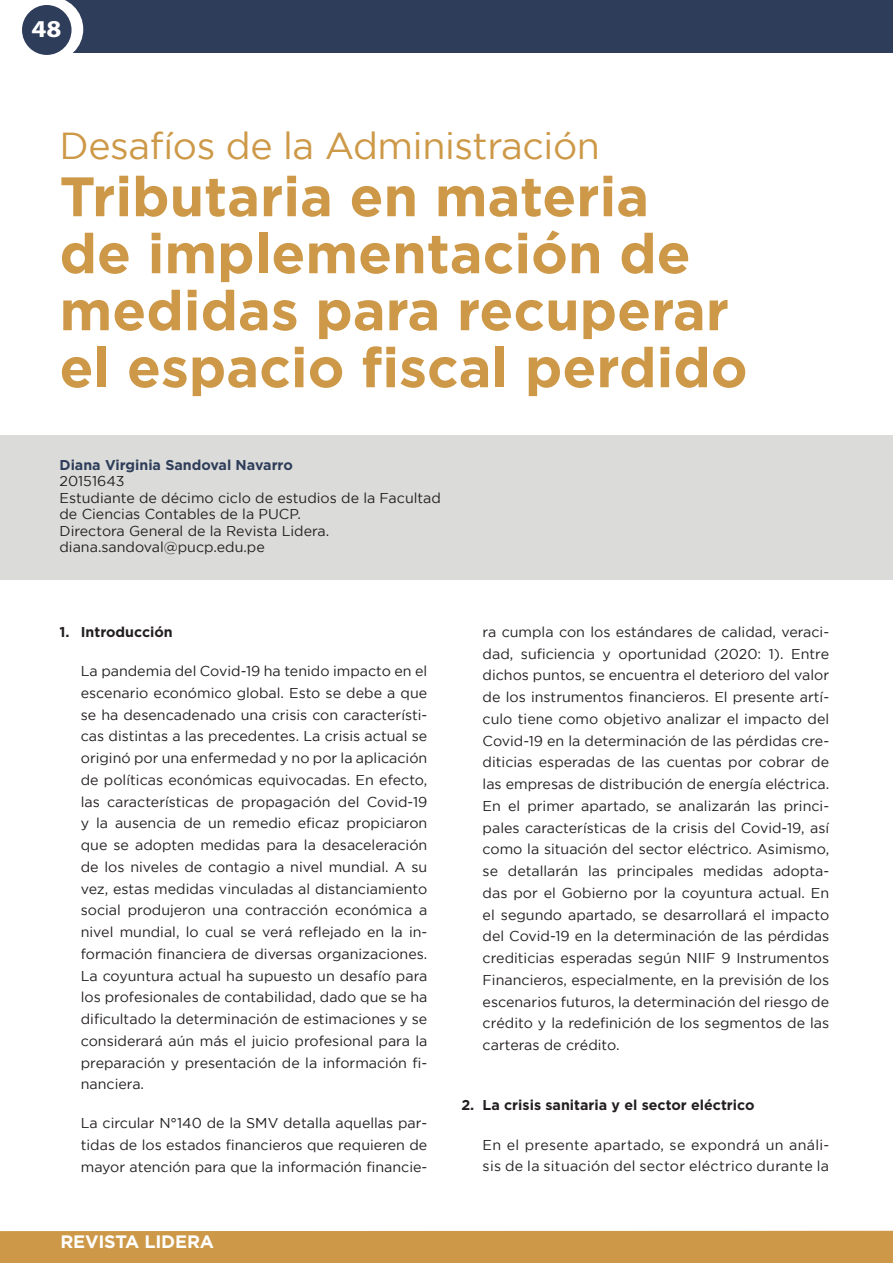
<style>
.page{position:relative;width:893px;height:1263px;background:#fff}
.page>*{position:absolute;margin:0;border:0;box-sizing:border-box;transform-origin:0 0}
.t1{font:700 55.5px/57px "Gotham";color:#cd9948}
.t2{font:37.5px "Gotham";letter-spacing:-.01em;color:#cd9948}
.t3{font:700 24.3px "Myriad Pro";color:#fff;scale:1.11 1}
.t4{font:700 18px "Gotham";letter-spacing:-.01em;color:#fff}
.t5{font:14.25px/21.8px "Gotham";color:#231f20;text-align:justify}
.t6{font:14.25px/21.8px "Gotham";letter-spacing:.02em;color:#231f20}
.t7{font:700 14.25px "Gotham";color:#231f20}
.t8{font:700 14.25px "Gotham";color:#2e3d59}
</style>
<div class="page">
<div style="left:0;top:1230px;width:893px;height:33px;background:#cd9948"></div>
<div style="left:0;top:0;width:893px;height:53px;background:#2e3d59"></div>
<svg style="left:0;top:0;width:83px;height:55px;background:#eceef0"></svg>
<div style="left:22px;top:5px;width:50px;height:50px;background:#2e3d59;border-radius:50%"></div>
<div style="left:0;top:435px;width:893px;height:145px;background:#dbdcda"></div>
<h3 class="t3" style="left:31px;top:13px;width:28px">48</h3>
<h2 class="t2" style="left:60px;top:125px;width:542px">Desafíos de la Administración</h2>
<h1 class="t1" style="left:60px;top:168px;width:690px">Tributaria en materia<br>de implementación de medidas para recuperar el espacio fiscal perdido</h1>
<p class="t8" style="left:60px;top:455px;width:235px">Diana Virginia Sandoval Navarro</p>
<p class="t5" style="left:60px;top:473px;width:383px;line-height:16.5px;text-align:left">20151643<br>Estudiante de décimo ciclo de estudios de la Facultad de Ciencias Contables de la PUCP.<br>Directora General de la Revista Lidera. diana.sandoval@pucp.edu.pe</p>
<p class="t7" style="left:60px;top:622px;width:115px">1. Introducción</p>
<p class="t5" style="left:81px;top:660px;width:348px">La pandemia del Covid-19 ha tenido impacto en el escenario económico global. Esto se debe a que se ha desencadenado una crisis con característi&shy;cas distintas a las precedentes. La crisis actual se originó por una enfermedad y no por la aplicación de políticas económicas equivocadas. En efecto, las características de propagación del Covid-19 y la ausencia de un remedio eficaz propiciaron que se adopten medidas para la desaceleración de los niveles de contagio a nivel mundial. A su vez, estas medidas vinculadas al distanciamiento social produjeron una contracción económica a nivel mundial, lo cual se verá reflejado en la in&shy;formación financiera de diversas organizaciones.<br>La coyuntura actual ha supuesto un desafío para los profesionales de contabilidad, dado que se ha dificultado la determinación de estimaciones y se considerará aún más el juicio profesional para la preparación y presentación de la información fi&shy;nanciera.</p>
<p class="t5" style="left:81px;top:1112px;width:348px">La circular N°140 de la SMV detalla aquellas par&shy;tidas de los estados financieros que requieren de mayor atención para que la información financie-</p>
<p class="t4" style="left:60px;top:1230px;width:155px">REVISTA LIDERA</p>
<p class="t5" style="left:483px;top:621px;width:348px">ra cumpla con los estándares de calidad, veraci&shy;dad, suficiencia y oportunidad (2020: 1). Entre dichos puntos, se encuentra el deterioro del valor de los instrumentos financieros. El presente artí&shy;culo tiene como objetivo analizar el impacto del Covid-19 en la determinación de las pérdidas cre&shy;diticias esperadas de las cuentas por cobrar de las empresas de distribución de energía eléctrica.<br>En el primer apartado, se analizarán las princi&shy;pales características de la crisis del Covid-19, así como la situación del sector eléctrico. Asimismo, se detallarán las principales medidas adopta&shy;das por el Gobierno por la coyuntura actual. En el segundo apartado, se desarrollará el impacto del Covid-19 en la determinación de las pérdidas crediticias esperadas según NIIF 9 Instrumentos Financieros, especialmente, en la previsión de los escenarios futuros, la determinación del riesgo de crédito y la redefinición de los segmentos de las carteras de crédito.</p>
<p class="t7" style="left:461px;top:1096px;width:295px">2. La crisis sanitaria y el sector eléctrico</p>
<p class="t6" style="left:483px;top:1133px;width:348px">En el presente apartado, se expondrá un análi&shy;sis de la situación del sector eléctrico durante la</p>
</div>
